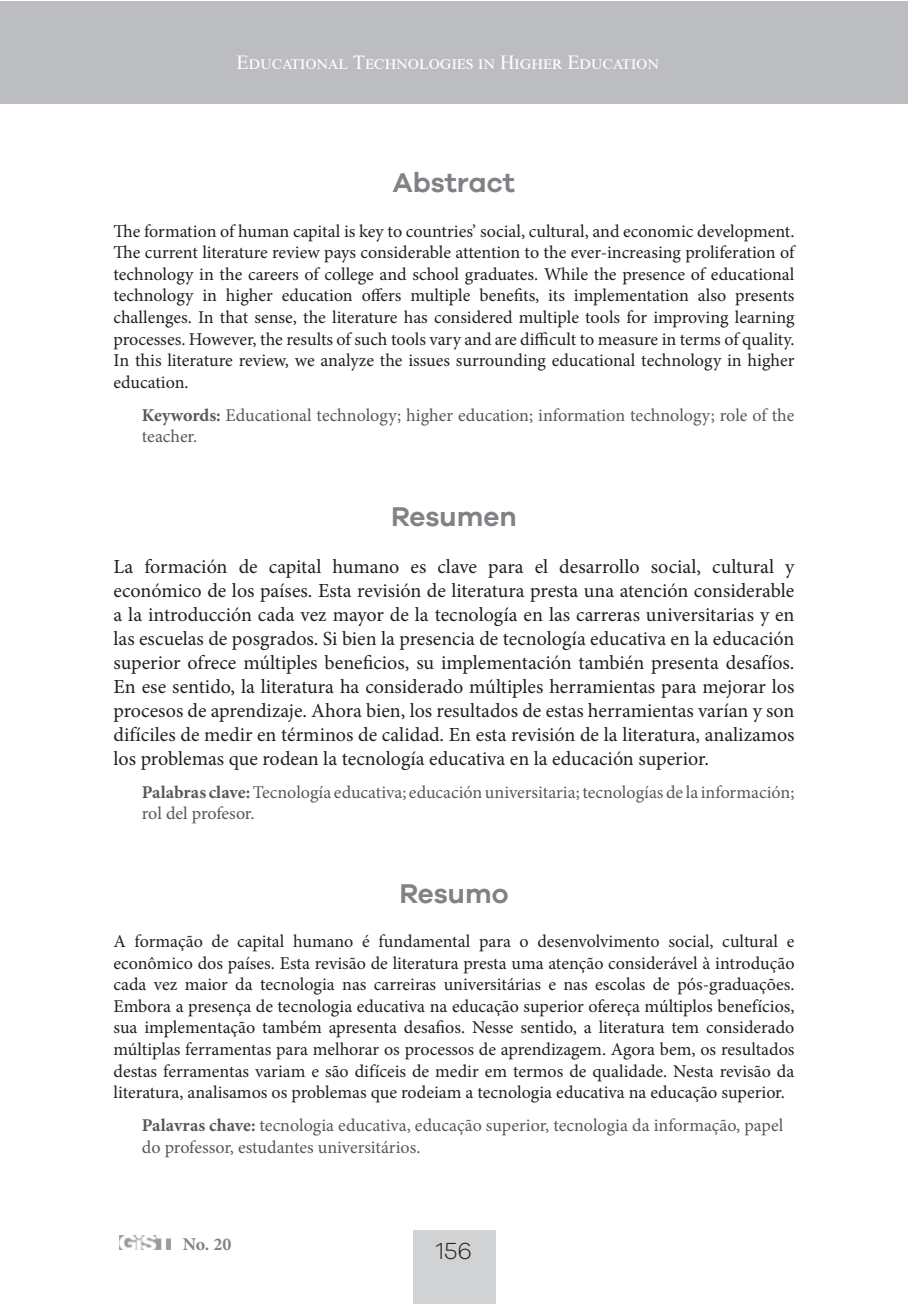
<style>
.page{position:relative;width:908px;height:1304px;background:#fff}
.page>*{position:absolute;margin:0;border:0;box-sizing:border-box;transform-origin:0 0}
.t1{font:600 28px "Galano Grotesque";color:#808285}
.t2{font:300 24px "Galano Grotesque";color:#231f20}
.t3{font:20px/24px "Minion Pro";color:#231f20;text-align:justify}
.t4{font:20px "Times New Roman";color:#fff}
.t5{font:18px/21.6px "Minion Pro";letter-spacing:-.005em;color:#231f20;text-align:justify}
.t6{font:18px/21.6px "Minion Pro";letter-spacing:-.005em;color:#57585a}
.t7{font:700 18px "Minion Pro";color:#808285}
.s1{font-weight:700}
</style>
<div class="page">
<div style="left:412px;top:1230px;width:83px;height:74px;background:#d1d2d4"></div>
<img style="left:120px;top:1236px;width:51px;height:13px">
<div style="left:0;top:1px;width:907px;height:102px;background:#bcbdc0"></div>
<p class="t4" style="left:236px;top:48px;width:422px">Educational Technologies in Higher Education</p>
<h1 class="t1" style="left:392px;top:166px;width:124px">Abstract</h1>
<p class="t5" style="left:113px;top:220px;width:682px">The formation of human capital is key to countries’ social, cultural, and economic development.<br>The current literature review pays considerable attention to the ever-increasing proliferation of technology in the careers of college and school graduates. While the presence of educational technology in higher education offers multiple benefits, its implementation also presents challenges. In that sense, the literature has considered multiple tools for improving learning processes. However, the results of such tools vary and are difficult to measure in terms of quality.<br>In this literature review, we analyze the issues surrounding educational technology in higher education.</p>
<p class="t6" style="left:142px;top:404px;width:653px"><span class="s1">Keywords:</span> Educational technology; higher education; information technology; role of the teacher.</p>
<h1 class="t1" style="left:391px;top:499px;width:127px">Resumen</h1>
<p class="t3" style="left:113px;top:554px;width:682px">La formación de capital humano es clave para el desarrollo social, cultural y económico de los países. Esta revisión de literatura presta una atención considerable a la introducción cada vez mayor de la tecnología en las carreras universitarias y en las escuelas de posgrados. Si bien la presencia de tecnología educativa en la educación superior ofrece múltiples beneficios, su implementación también presenta desafíos.<br>En ese sentido, la literatura ha considerado múltiples herramientas para mejorar los procesos de aprendizaje. Ahora bien, los resultados de estas herramientas varían y son difíciles de medir en términos de calidad. En esta revisión de la literatura, analizamos los problemas que rodean la tecnología educativa en la educación superior.</p>
<p class="t6" style="left:142px;top:781px;width:653px"><span class="s1">Palabras clave:</span> Tecnología educativa; educación universitaria; tecnologías de la información; rol del profesor.</p>
<h1 class="t1" style="left:399px;top:876px;width:111px">Resumo</h1>
<p class="t5" style="left:113px;top:930px;width:682px">A formação de capital humano é fundamental para o desenvolvimento social, cultural e econômico dos países. Esta revisão de literatura presta uma atenção considerável à introdução cada vez maior da tecnologia nas carreiras universitárias e nas escolas de pós-graduações.<br>Embora a presença de tecnologia educativa na educação superior ofereça múltiplos benefícios, sua implementação também apresenta desafios. Nesse sentido, a literatura tem considerado múltiplas ferramentas para melhorar os processos de aprendizagem. Agora bem, os resultados destas ferramentas variam e são difíceis de medir em termos de qualidade. Nesta revisão da literatura, analisamos os problemas que rodeiam a tecnologia educativa na educação superior.</p>
<p class="t6" style="left:142px;top:1115px;width:642px"><span class="s1">Palavras chave:</span> tecnologia educativa, educação superior, tecnologia da informação, papel do professor, estudantes universitários.</p>
<p class="t7" style="left:183px;top:1232px;width:50px">No. 20</p>
<h2 class="t2" style="left:435px;top:1237px;width:38px">156</h2>
</div>
